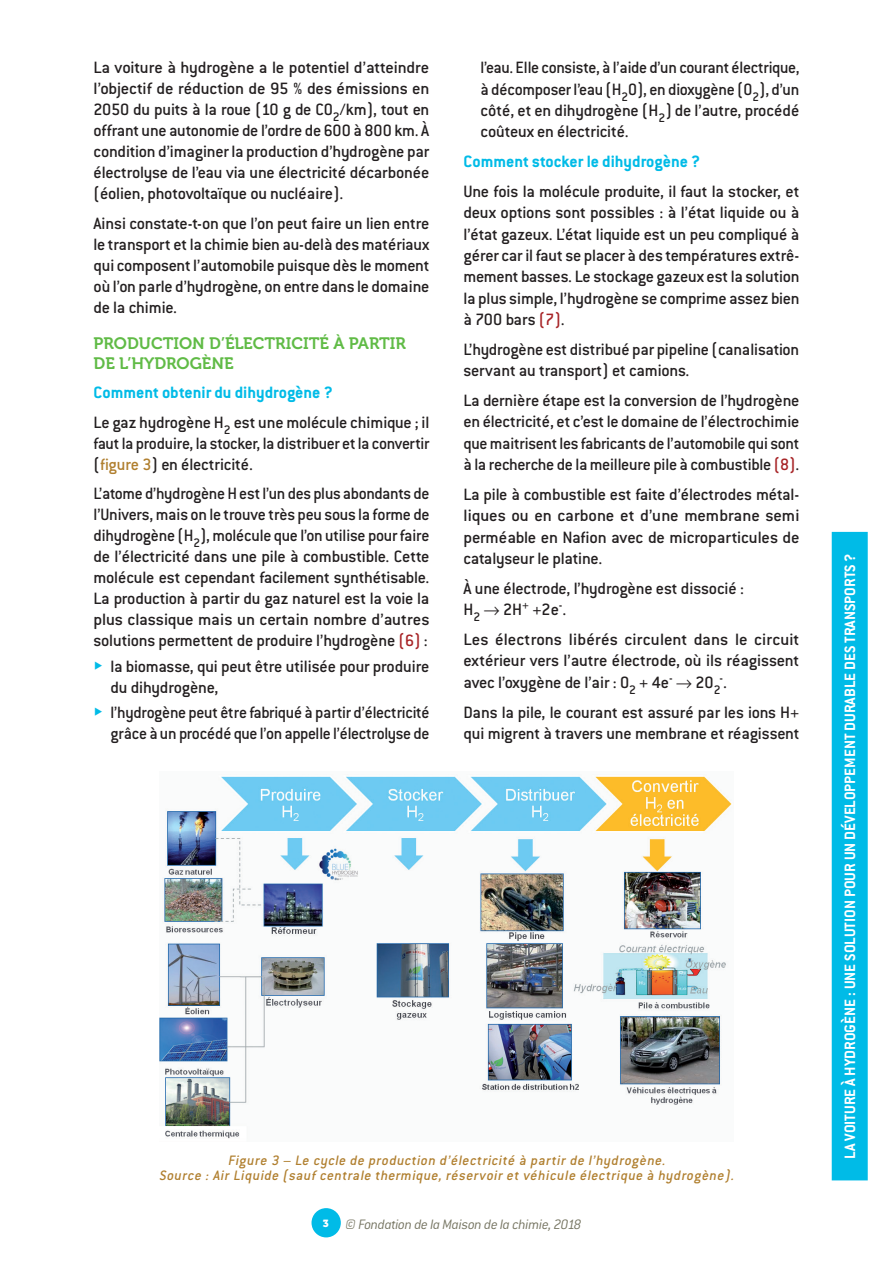
<style>
.page{position:relative;width:893px;height:1263px;background:#fff}
.page>*{position:absolute;margin:0;border:0;box-sizing:border-box;transform-origin:0 0}
.t1{font:500 18px/21px "Conduit ITC";letter-spacing:-.01em;color:#231f20;text-align:justify}
.t2{font:700 18px "Conduit ITC";color:#00bbe7}
.t3{font:700 16.5px "Conduit ITC";color:#fff}
.t4{font:16.5px/19.5px "Museo 700";color:#60bb46}
.t5{font:italic 500 15px/15px "Conduit ITC";color:#b07f2f;text-align:center}
.t6{font:italic 300 15px "Conduit ITC";letter-spacing:-.025em;color:#767562}
.t7{font:500 13.5px "Conduit ITC";color:#231f20}
.s1{font-weight:700;color:#00bbe7}
.s2{color:#b07f2f}
.s3{color:#a72427}
.s4{font-size:18px}
</style>
<div class="page">
<div style="left:311px;top:1208px;width:30px;height:29px;background:#00bbe7;border-radius:50%"></div>
<div style="left:832px;top:532px;width:36px;height:648px;background:#00bbe7"></div>
<img style="left:159px;top:776px;width:573px;height:363px">
<p class="t1" style="left:94px;top:57px;width:337px">La voiture à hydrogène a le potentiel d’atteindre l’objectif de réduction de 95 % des émissions en 2050 du puits à la roue (10 g de CO<sub>2</sub>/km), tout en offrant une autonomie de l’ordre de 600 à 800 km. À condition d’imaginer la production d’hydrogène par électrolyse de l’eau via une électricité décarbonée (éolien, photovoltaïque ou nucléaire).</p>
<p class="t1" style="left:94px;top:213px;width:337px">Ainsi constate-t-on que l’on peut faire un lien entre le transport et la chimie bien au-delà des matériaux qui composent l’automobile puisque dès le moment où l’on parle d’hydrogène, on entre dans le domaine de la chimie.</p>
<p class="t4" style="left:94px;top:334px;width:314px">PRODUCTION D’ÉLECTRICITÉ À PARTIR<br>DE L’HYDROGÈNE</p>
<p class="t1" style="left:94px;top:378px;width:337px;line-height:29.5px"><span class="s1">Comment obtenir du dihydrogène ?<br></span>Le gaz hydrogène H<sub>2</sub> est une molécule chimique ; il</p>
<p class="t1" style="left:94px;top:433px;width:338px">faut la produire, la stocker, la distribuer et la convertir (<span class="s2">figure 3</span>) en électricité.</p>
<p class="t1" style="left:94px;top:483px;width:338px">L’atome d’hydrogène H est l’un des plus abondants de l’Univers, mais on le trouve très peu sous la forme de dihydrogène (H<sub>2</sub>), molécule que l’on utilise pour faire de l’électricité dans une pile à combustible. Cette molécule est cependant facilement synthétisable.<br>La production à partir du gaz naturel est la voie la plus classique mais un certain nombre d’autres solutions permettent de produire l’hydrogène <span class="s3">(6)</span> :</p>
<p class="t1" style="left:111px;top:655px;width:320px">la biomasse, qui peut être utilisée pour produire du dihydrogène,</p>
<p class="t1" style="left:111px;top:702px;width:321px">l’hydrogène peut être fabriqué à partir d’électricité grâce à un procédé que l’on appelle l’électrolyse de</p>
<p class="t1" style="left:480px;top:57px;width:321px">l’eau. Elle consiste, à l’aide d’un courant électrique, à décomposer l’eau (H<sub>2</sub>O), en dioxygène (O<sub>2</sub>), d’un côté, et en dihydrogène (H<sub>2</sub>) de l’autre, procédé coûteux en électricité.</p>
<p class="t2" style="left:463px;top:151px;width:238px">Comment stocker le dihydrogène ?</p>
<p class="t1" style="left:463px;top:181px;width:337px">Une fois la molécule produite, il faut la stocker, et deux options sont possibles : à l’état liquide ou à l’état gazeux. L’état liquide est un peu compliqué à gérer car il faut se placer à des températures extrê&shy;mement basses. Le stockage gazeux est la solution la plus simple, l’hydrogène se comprime assez bien à 700 bars <span class="s3">(7)</span>.</p>
<p class="t1" style="left:463px;top:339px;width:337px">L’hydrogène est distribué par pipeline (canalisation servant au transport) et camions.</p>
<p class="t1" style="left:463px;top:390px;width:337px">La dernière étape est la conversion de l’hydrogène en électricité, et c’est le domaine de l’électrochimie que maitrisent les fabricants de l’automobile qui sont à la recherche de la meilleure pile à combustible <span class="s3">(8)</span>.</p>
<p class="t1" style="left:463px;top:484px;width:338px">La pile à combustible est faite d’électrodes métal&shy;liques ou en carbone et d’une membrane semi perméable en Nafion avec de microparticules de catalyseur le platine.</p>
<p class="t1" style="left:463px;top:577px;width:282px">À une électrode, l’hydrogène est dissocié :<br>H<sub>2</sub> → 2H<sup>+</sup> +2e<sup>-</sup>.</p>
<p class="t1" style="left:463px;top:629px;width:337px">Les électrons libérés circulent dans le circuit extérieur vers l’autre électrode, où ils réagissent avec l’oxygène de l’air : O<sub>2</sub> + 4e<sup>-</sup> → 2O<sub>2</sub></p>
<p class="t7" style="left:720px;top:670px;width:9px">-<span class="s4">.</span></p>
<p class="t1" style="left:463px;top:701px;width:337px">Dans la pile, le courant est assuré par les ions H+ qui migrent à travers une membrane et réagissent</p>
<p class="t5" style="left:159px;top:1153px;width:579px">Figure 3 – Le cycle de production d’électricité à partir de l’hydrogène.<br>Source : Air Liquide (sauf centrale thermique, réservoir et véhicule électrique à hydrogène).</p>
<p class="t6" style="left:323px;top:1216px;width:260px"><sup>3</sup> © Fondation de la Maison de la chimie, 2018</p>
<p class="t3" style="left:840px;top:1159px;width:607px;rotate:-90deg">La voiture à hydrogène : une solution pour un développement durable des transports ?</p>
</div>
